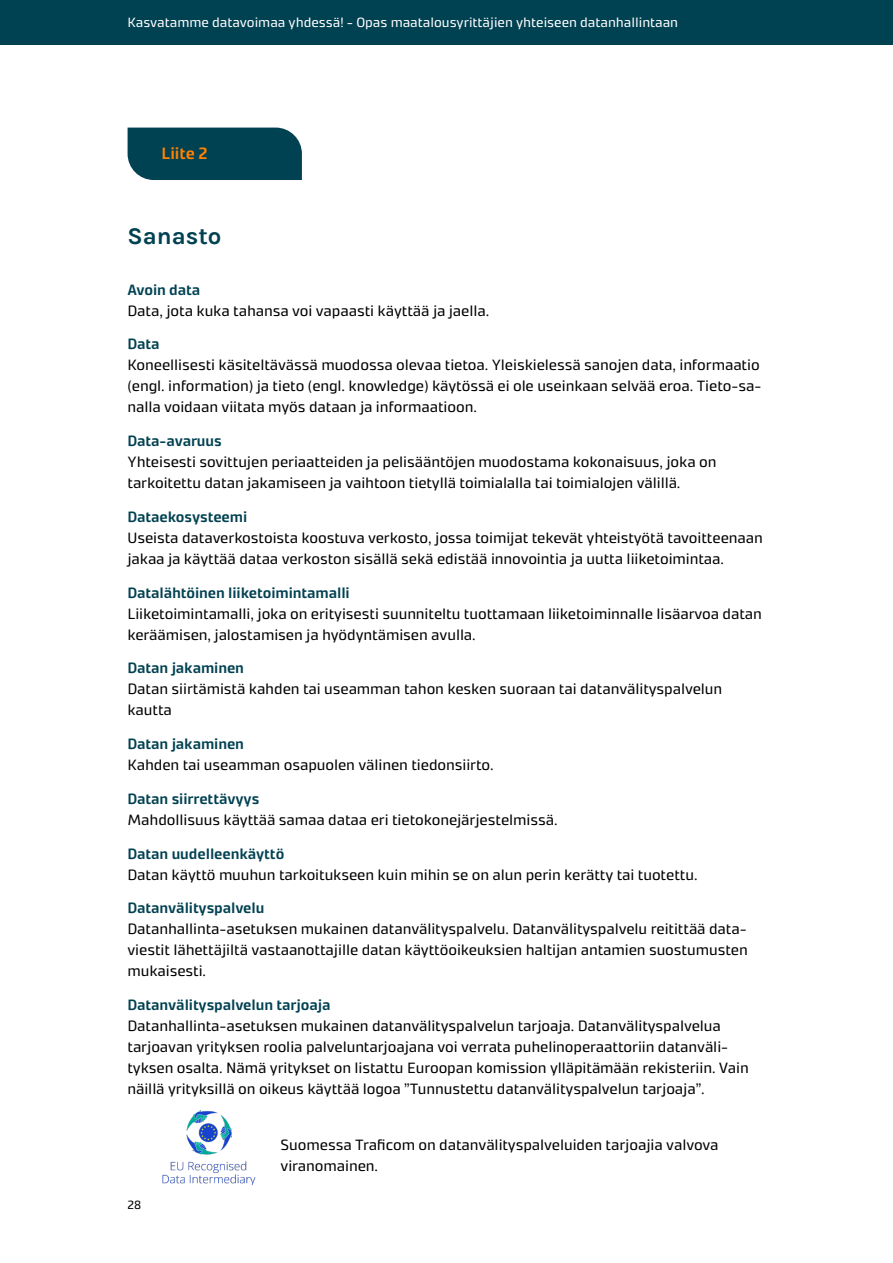
<style>
.page{position:relative;width:893px;height:1263px;background:#fff}
.page>*{position:absolute;margin:0;border:0;box-sizing:border-box;transform-origin:0 0}
.Otsikko_2{font:24px "Karla";color:#004152}
.Leipis{font:600 16.5px "Accura";letter-spacing:-.005em;color:#ff8200}
.Leipis-2{font:15px/21px "Accura";letter-spacing:-.005em;color:#000}
.Leipis-3{font:600 15px "Accura";letter-spacing:-.005em;color:#004152}
.t1{font:13.5px "Accura";color:#fff}
.t2{font:12px "Accura";color:#000}
.s1{font-weight:600;color:#004152}
</style>
<div class="page">
<div style="left:0;top:0;width:893px;height:45px;background:#004152"></div>
<div style="left:128px;top:128px;width:174px;height:52px;background:#004152"></div>
<img style="left:162px;top:1110px;width:94px;height:74px">
<p class="t1" style="left:127px;top:14px;width:552px">Kasvatamme datavoimaa yhdessä! - Opas maatalousyrittäjien yhteiseen datanhallintaan</p>
<p class="Leipis" style="left:162px;top:143px;width:47px">Liite 2</p>
<p class="Otsikko_2" style="left:127px;top:221px;width:96px">Sanasto</p>
<p class="Leipis-2" style="left:127px;top:279px;width:363px"><span class="s1">Avoin data<br></span>Data, jota kuka tahansa voi vapaasti käyttää ja jaella.</p>
<p class="Leipis-2" style="left:127px;top:333px;width:635px"><span class="s1">Data<br></span>Koneellisesti käsiteltävässä muodossa olevaa tietoa. Yleiskielessä sanojen data, informaatio (engl. information) ja tieto (engl. knowledge) käytössä ei ole useinkaan selvää eroa. Tieto-sa&shy;nalla voidaan viitata myös dataan ja informaatioon.</p>
<p class="Leipis-2" style="left:127px;top:430px;width:590px"><span class="s1">Data-avaruus<br></span>Yhteisesti sovittujen periaatteiden ja pelisääntöjen muodostama kokonaisuus, joka on tarkoitettu datan jakamiseen ja vaihtoon tietyllä toimialalla tai toimialojen välillä.</p>
<p class="Leipis-2" style="left:127px;top:506px;width:637px"><span class="s1">Dataekosysteemi<br></span>Useista dataverkostoista koostuva verkosto, jossa toimijat tekevät yhteistyötä tavoitteenaan jakaa ja käyttää dataa verkoston sisällä sekä edistää innovointia ja uutta liiketoimintaa.</p>
<p class="Leipis-2" style="left:127px;top:582px;width:636px"><span class="s1">Datalähtöinen liiketoimintamalli<br></span>Liiketoimintamalli, joka on erityisesti suunniteltu tuottamaan liiketoiminnalle lisäarvoa datan keräämisen, jalostamisen ja hyödyntämisen avulla.</p>
<p class="Leipis-2" style="left:127px;top:657px;width:596px"><span class="s1">Datan jakaminen<br></span>Datan siirtämistä kahden tai useamman tahon kesken suoraan tai datanvälityspalvelun kautta</p>
<p class="Leipis-2" style="left:127px;top:733px;width:368px"><span class="s1">Datan jakaminen<br></span>Kahden tai useamman osapuolen välinen tiedonsiirto.</p>
<p class="Leipis-2" style="left:127px;top:788px;width:432px"><span class="s1">Datan siirrettävyys<br></span>Mahdollisuus käyttää samaa dataa eri tietokonejärjestelmissä.</p>
<p class="Leipis-2" style="left:127px;top:843px;width:571px"><span class="s1">Datan uudelleenkäyttö<br></span>Datan käyttö muuhun tarkoitukseen kuin mihin se on alun perin kerätty tai tuotettu.</p>
<p class="Leipis-2" style="left:127px;top:897px;width:622px"><span class="s1">Datanvälityspalvelu<br></span>Datanhallinta-asetuksen mukainen datanvälityspalvelu. Datanvälityspalvelu reitittää data&shy;viestit lähettäjiltä vastaanottajille datan käyttöoikeuksien haltijan antamien suostumusten mukaisesti.</p>
<p class="Leipis-3" style="left:127px;top:996px;width:205px">Datanvälityspalvelun tarjoaja</p>
<p class="Leipis-2" style="left:127px;top:1015px;width:623px">Datanhallinta-asetuksen mukainen datanvälityspalvelun tarjoaja. Datanvälityspalvelua tarjoavan yrityksen roolia palveluntarjoajana voi verrata puhelinoperaattoriin datanväli&shy;tyksen osalta. Nämä yritykset on listattu Euroopan komission ylläpitämään rekisteriin. Vain näillä yrityksillä on oikeus käyttää logoa ”Tunnustettu datanvälityspalvelun tarjoaja”.</p>
<p class="t2" style="left:128px;top:1198px;width:15px">28</p>
<p class="Leipis-2" style="left:281px;top:1134px;width:440px">Suomessa Traficom on datanvälityspalveluiden tarjoajia valvova viranomainen.</p>
</div>
